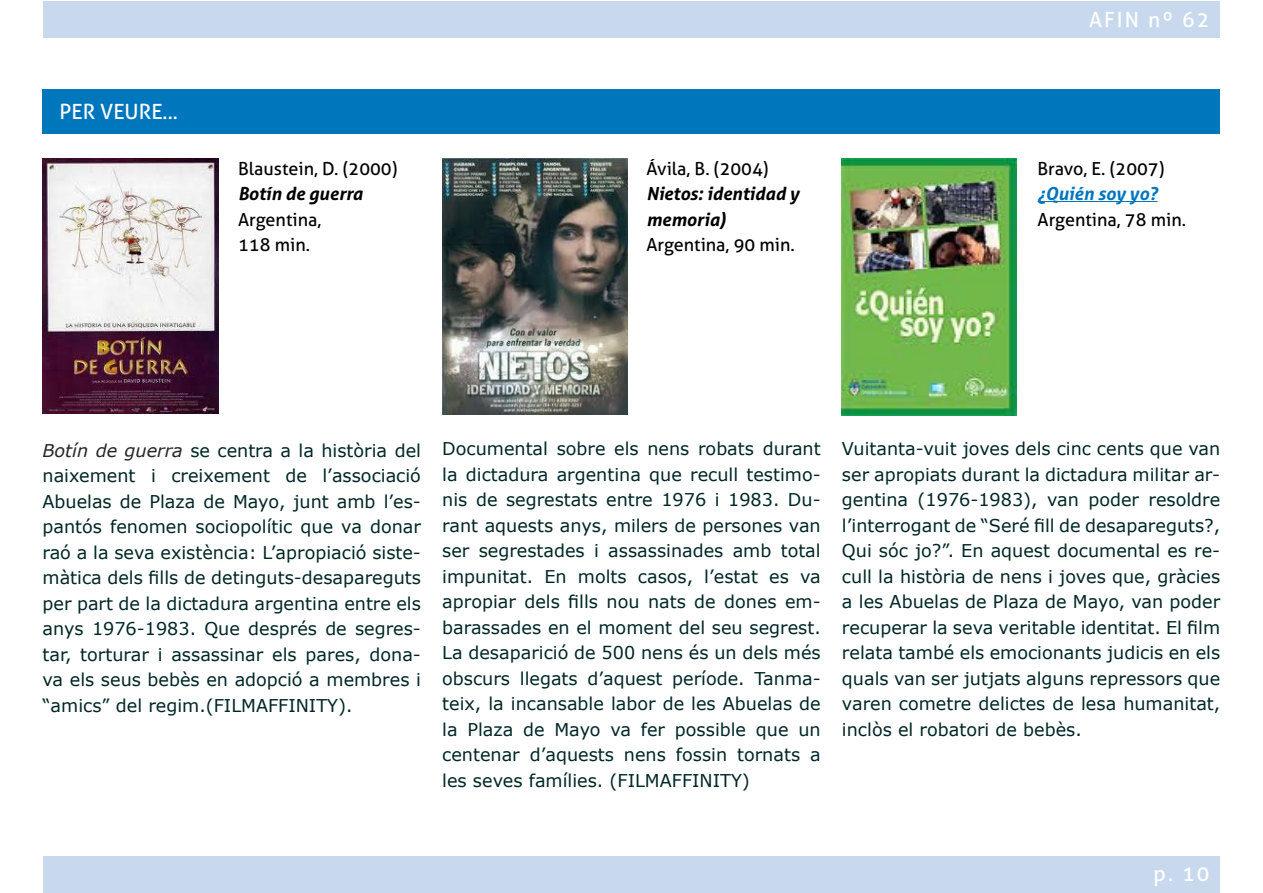
<style>
.page{position:relative;width:1263px;height:893px;background:#fff}
.page>*{position:absolute;margin:0;border:0;box-sizing:border-box;transform-origin:0 0}
.t1{font:21px "Aller";letter-spacing:.05em;color:#fff}
.t2{font:21px "Aller";color:#fff}
.t3{font:18px/25.5px "Aller";color:#000}
.t4{font:italic 700 18px/25.5px "Aller";color:#000}
.t5{font:italic 700 18px "Aller";color:#0076bd}
.t6{font:17.7px/25.5px "Verdana";color:#002626;text-align:justify}
.s1{font-style:italic;color:#262626}
</style>
<div class="page">
<div style="left:43px;top:1px;width:1177px;height:37px;background:#c8d9ee"></div>
<div style="left:43px;top:856px;width:1177px;height:37px;background:#c8d9ee"></div>
<div style="left:43px;top:89px;width:1177px;height:45px;background:#0076bd"></div>
<hr style="left:1037px;top:201px;width:120px;height:1px;background:#0076bd">
<img style="left:43px;top:158px;width:175px;height:256px">
<img style="left:442px;top:158px;width:186px;height:257px">
<img style="left:842px;top:158px;width:175px;height:258px">
<p class="t2" style="left:60px;top:99px;width:120px">PER VEURE...</p>
<p class="t3" style="left:238px;top:155px;width:161px">Blaustein, D. (2000)</p>
<p class="t4" style="left:238px;top:181px;width:126px">Botín de guerra</p>
<p class="t3" style="left:238px;top:206px;width:85px">Argentina,<br>118 min.</p>
<p class="t3" style="left:646px;top:155px;width:124px">Ávila, B. (2004)</p>
<p class="t4" style="left:646px;top:181px;width:154px">Nietos: identidad y memoria)</p>
<p class="t3" style="left:646px;top:232px;width:150px">Argentina, 90 min.</p>
<p class="t1" style="left:1089px;top:7px;width:122px">AFIN nº 62</p>
<p class="t3" style="left:1037px;top:155px;width:128px">Bravo, E. (2007)</p>
<p class="t5" style="left:1037px;top:183px;width:121px">¿Quién soy yo?</p>
<p class="t3" style="left:1037px;top:206px;width:150px">Argentina, 78 min.</p>
<p class="t6" style="left:43px;top:438px;width:380px"><span class="s1">Botín de guerra</span> se centra a la història del naixement i creixement de l’associació Abuelas de Plaza de Mayo, junt amb l’es&shy;pantós fenomen sociopolític que va donar raó a la seva existència: L’apropiació siste&shy;màtica dels fills de detinguts-desapareguts per part de la dictadura argentina entre els anys 1976-1983. Que després de segres&shy;tar, torturar i assassinar els pares, dona&shy;va els seus bebès en adopció a membres i “amics” del regim.(FILMAFFINITY).</p>
<p class="t6" style="left:442px;top:436px;width:380px">Documental sobre els nens robats durant la dictadura argentina que recull testimo&shy;nis de segrestats entre 1976 i 1983. Du&shy;rant aquests anys, milers de persones van ser segrestades i assassinades amb total impunitat. En molts casos, l’estat es va apropiar dels fills nou nats de dones em&shy;barassades en el moment del seu segrest.<br>La desaparició de 500 nens és un dels més obscurs llegats d’aquest període. Tanma&shy;teix, la incansable labor de les Abuelas de la Plaza de Mayo va fer possible que un centenar d’aquests nens fossin tornats a les seves famílies. (FILMAFFINITY)</p>
<p class="t6" style="left:842px;top:436px;width:380px">Vuitanta-vuit joves dels cinc cents que van ser apropiats durant la dictadura militar ar&shy;gentina (1976-1983), van poder resoldre l’interrogant de “Seré fill de desapareguts?, Qui sóc jo?”. En aquest documental es re&shy;cull la història de nens i joves que, gràcies a les Abuelas de Plaza de Mayo, van poder recuperar la seva veritable identitat. El film relata també els emocionants judicis en els quals van ser jutjats alguns repressors que varen cometre delictes de lesa humanitat, inclòs el robatori de bebès.</p>
<p class="t1" style="left:1153px;top:861px;width:57px">p. 10</p>
</div>
